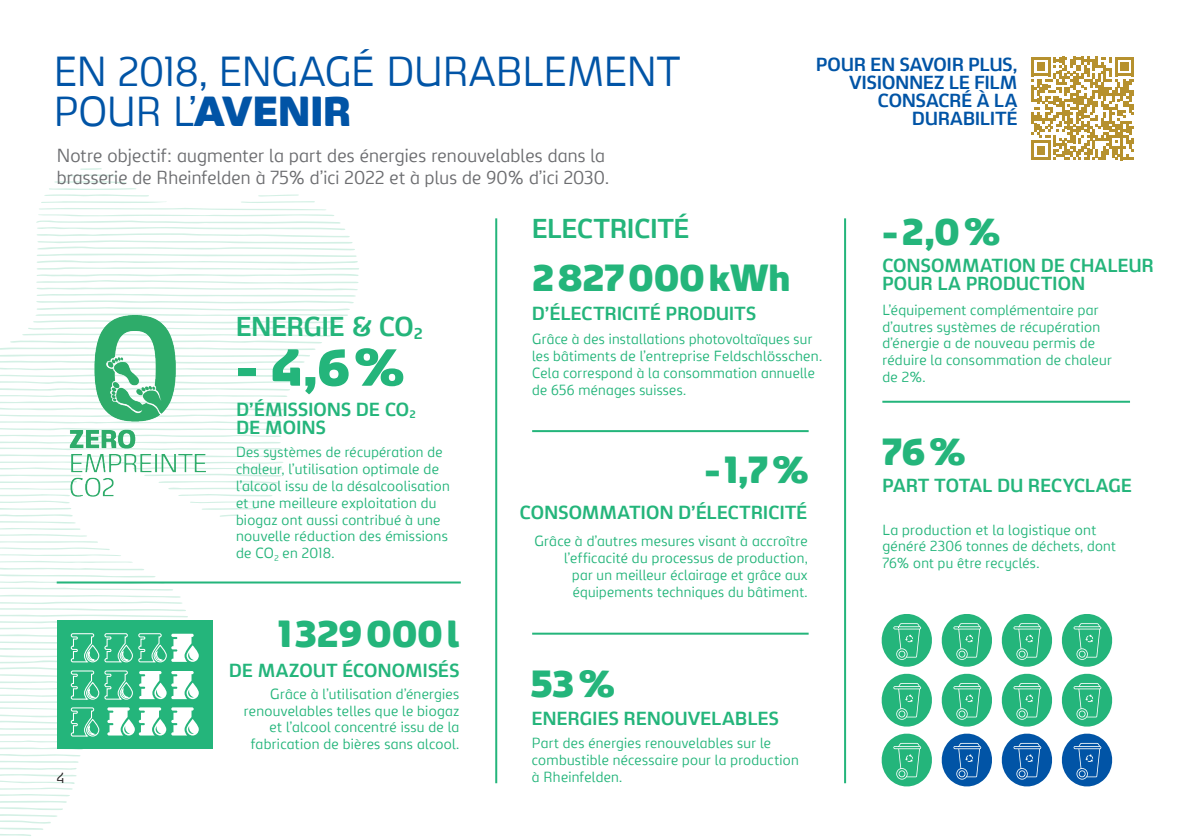
<style>
.page{position:relative;width:1191px;height:840px;background:#fff}
.page>*{position:absolute;margin:0;border:0;box-sizing:border-box;transform-origin:0 0}
.t1{font:900 50px "Carlsberg Sans";color:#24b57b}
.t2{font:300 40px "Carlsberg Sans";letter-spacing:-.01em;color:#0154a6}
.t3{font:900 36px "Carlsberg Sans";letter-spacing:.01em;color:#24b57b}
.t4{font:700 26px "Carlsberg Sans";letter-spacing:.005em;color:#24b57b}
.t5{font:700 18px/18px "Carlsberg Sans";letter-spacing:.015em;color:#24b57b}
.t6{font:300 18px/21.6px "Carlsberg Sans";letter-spacing:.01em;color:#6c6d70}
.t7{font:700 18px "Carlsberg Sans";letter-spacing:.005em;color:#0154a6}
.t8{font:300 14px/16.8px "Carlsberg Sans";letter-spacing:.02em;color:#24b57b}
.t9{font:300 14px "Carlsberg Sans";color:#231f20}
.s1{font-weight:900}
</style>
<div class="page">
<svg style="left:1031px;top:57px;width:103px;height:103px"></svg>
<hr style="left:532px;top:430px;width:276px;height:2px;background:#24b57b">
<hr style="left:882px;top:400px;width:248px;height:2px;background:#24b57b">
<hr style="left:532px;top:632px;width:276px;height:2px;background:#24b57b">
<hr style="left:57px;top:581px;width:404px;height:2px;background:#24b57b">
<hr style="left:495px;top:218px;width:2px;height:564px;background:#24b57b">
<hr style="left:844px;top:218px;width:2px;height:564px;background:#24b57b">
<svg style="left:881px;top:614px;width:232px;height:173px"></svg>
<svg style="left:0;top:168px;width:359px;height:667px"></svg>
<img style="left:70px;top:315px;width:144px;height:186px">
<p class="t2" style="left:54px;top:46px;width:628px">EN 2018, ENGAGÉ DURABLEMENT</p>
<p class="t2" style="left:54px;top:86px;width:298px">POUR L’<span class="s1">AVENIR</span></p>
<p class="t6" style="left:57px;top:144px;width:554px">Notre objectif: augmenter la part des énergies renouvelables dans la brasserie de Rheinfelden à 75% d’ici 2022 et à plus de 90% d’ici 2030.</p>
<p class="t7" style="left:816px;top:53px;width:203px">POUR EN SAVOIR PLUS,</p>
<p class="t7" style="left:849px;top:71px;width:169px">VISIONNEZ LE FILM</p>
<p class="t7" style="left:878px;top:89px;width:141px">CONSACRÉ À LA</p>
<p class="t7" style="left:912px;top:107px;width:107px">DURABILITÉ</p>
<p class="t9" style="left:57px;top:768px;width:9px">4</p>
<p class="t4" style="left:236px;top:310px;width:188px">ENERGIE &amp; CO<sub>2</sub></p>
<p class="t1" style="left:236px;top:336px;width:170px">- 4,6%</p>
<p class="t5" style="left:236px;top:400px;width:180px">D’ÉMISSIONS DE CO<sub>2<br></sub>DE MOINS</p>
<p class="t8" style="left:236px;top:443px;width:215px">Des systèmes de récupération de chaleur, l’utilisation optimale de l’alcool issu de la désalcoolisation et une meilleure exploitation du biogaz ont aussi contribué à une nouvelle réduction des émissions de CO<sub>2</sub> en 2018.</p>
<p class="t3" style="left:278px;top:611px;width:182px">1329000l</p>
<p class="t5" style="left:229px;top:660px;width:232px">DE MAZOUT ÉCONOMISÉS</p>
<p class="t8" style="left:244px;top:684px;width:217px;text-align:right">Grâce à l’utilisation d’énergies renouvelables telles que le biogaz et l’alcool concentré issu de la fabrication de bières sans alcool.</p>
<p class="t4" style="left:532px;top:212px;width:159px">ELECTRICITÉ</p>
<p class="t3" style="left:532px;top:255px;width:259px">2827000kWh</p>
<p class="t5" style="left:532px;top:303px;width:225px">D’ÉLECTRICITÉ PRODUITS</p>
<p class="t8" style="left:532px;top:330px;width:291px">Grâce à des installations photovoltaïques sur les bâtiments de l’entreprise Feldschlösschen.<br>Cela correspond à la consommation annuelle de 656 ménages suisses.</p>
<p class="t3" style="left:705px;top:446px;width:105px">-1,7%</p>
<p class="t5" style="left:520px;top:503px;width:289px">CONSOMMATION D’ÉLECTRICITÉ</p>
<p class="t8" style="left:534px;top:532px;width:275px;text-align:right">Grâce à d’autres mesures visant à accroître l’efficacité du processus de production,<br>par un meilleur éclairage et grâce aux équipements techniques du bâtiment.</p>
<p class="t3" style="left:530px;top:660px;width:86px">53%</p>
<p class="t5" style="left:532px;top:709px;width:248px">ENERGIES RENOUVELABLES</p>
<p class="t8" style="left:532px;top:734px;width:241px">Part des énergies renouvelables sur le</p>
<p class="t8" style="left:532px;top:750px;width:268px">combustible nécessaire pour la production</p>
<p class="t8" style="left:532px;top:767px;width:92px">à Rheinfelden.</p>
<p class="t3" style="left:882px;top:209px;width:120px">-2,0%</p>
<p class="t5" style="left:882px;top:256px;width:273px">CONSOMMATION DE CHALEUR<br>POUR LA PRODUCTION</p>
<p class="t8" style="left:882px;top:301px;width:219px;text-align:justify">L’équipement complémentaire par d’autres systèmes de récupération d’énergie a de nouveau permis de</p>
<p class="t8" style="left:882px;top:351px;width:231px">réduire la consommation de chaleur</p>
<p class="t8" style="left:882px;top:368px;width:45px">de 2%.</p>
<p class="t3" style="left:882px;top:428px;width:85px">76%</p>
<p class="t5" style="left:882px;top:476px;width:251px">PART TOTAL DU RECYCLAGE</p>
<p class="t8" style="left:882px;top:520px;width:235px">La production et la logistique ont généré 2306 tonnes de déchets, dont<br>76% ont pu être recyclés.</p>
</div>
